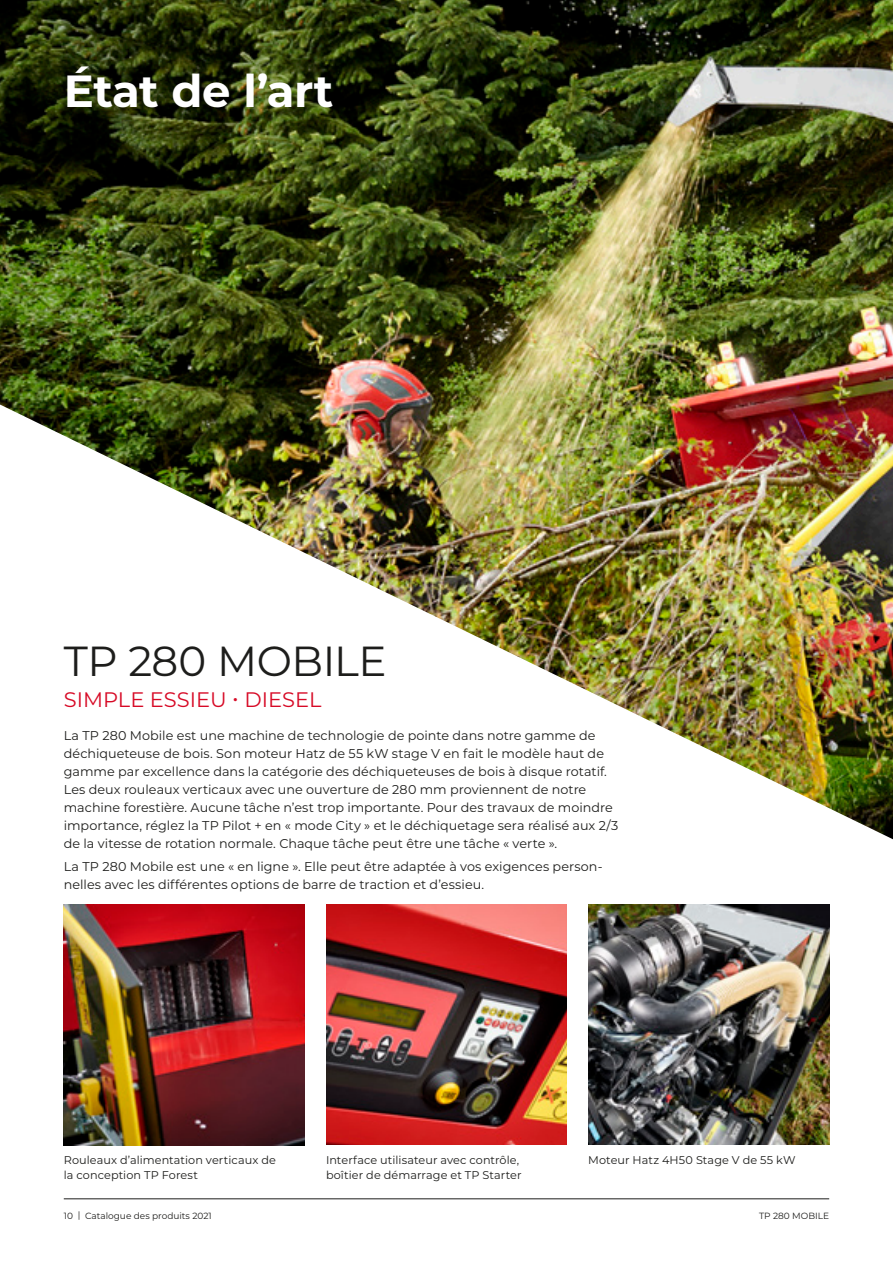
<style>
.page{position:relative;width:893px;height:1263px;background:#fff}
.page>*{position:absolute;margin:0;border:0;box-sizing:border-box;transform-origin:0 0}
.t1{font:700 45px "Montserrat";letter-spacing:-.015em;color:#fff}
.t2{font:42px "Montserrat";letter-spacing:-.015em;color:#1d1d1b}
.t3{font:21px "Montserrat";color:#d70a26}
.t4{font:12.75px/18px "Montserrat";letter-spacing:.005em;color:#1d1d1b}
.t5{font:11.25px/15px "Montserrat";letter-spacing:.005em;color:#1d1d1b}
.t6{font:9px "Montserrat";color:#1d1d1b}
</style>
<div class="page">
<hr style="left:64px;top:1198px;width:765px;height:1px;background:#1d1d1b">
<img style="left:0;top:0;width:893px;height:839px">
<img style="left:326px;top:904px;width:241px;height:241px">
<img style="left:588px;top:905px;width:241px;height:240px">
<img style="left:64px;top:905px;width:241px;height:240px">
<h1 class="t1" style="left:64px;top:59px;width:271px">État de l’art</h1>
<h2 class="t2" style="left:64px;top:632px;width:324px">TP 280 MOBILE</h2>
<h3 class="t3" style="left:64px;top:685px;width:259px">SIMPLE ESSIEU • DIESEL</h3>
<p class="t4" style="left:64px;top:726px;width:556px">La TP 280 Mobile est une machine de technologie de pointe dans notre gamme de déchiqueteuse de bois. Son moteur Hatz de 55 kW stage V en fait le modèle haut de gamme par excellence dans la catégorie des déchiqueteuses de bois à disque rotatif.<br>Les deux rouleaux verticaux avec une ouverture de 280 mm proviennent de notre machine forestière. Aucune tâche n’est trop importante. Pour des travaux de moindre importance, réglez la TP Pilot + en « mode City » et le déchiquetage sera réalisé aux 2/3 de la vitesse de rotation normale. Chaque tâche peut être une tâche « verte ».</p>
<p class="t4" style="left:64px;top:857px;width:540px">La TP 280 Mobile est une « en ligne ». Elle peut être adaptée à vos exigences person&shy;nelles avec les différentes options de barre de traction et d’essieu.</p>
<p class="t5" style="left:64px;top:1152px;width:214px">Rouleaux d’alimentation verticaux de la conception TP Forest</p>
<p class="t5" style="left:326px;top:1152px;width:197px">Interface utilisateur avec contrôle, boîtier de démarrage et TP Starter</p>
<p class="t5" style="left:588px;top:1152px;width:209px">Moteur Hatz 4H50 Stage V de 55 kW</p>
<p class="t6" style="left:64px;top:1209px;width:149px">10 | Catalogue des produits 2021</p>
<p class="t6" style="left:759px;top:1209px;width:72px">TP 280 MOBILE</p>
</div>
